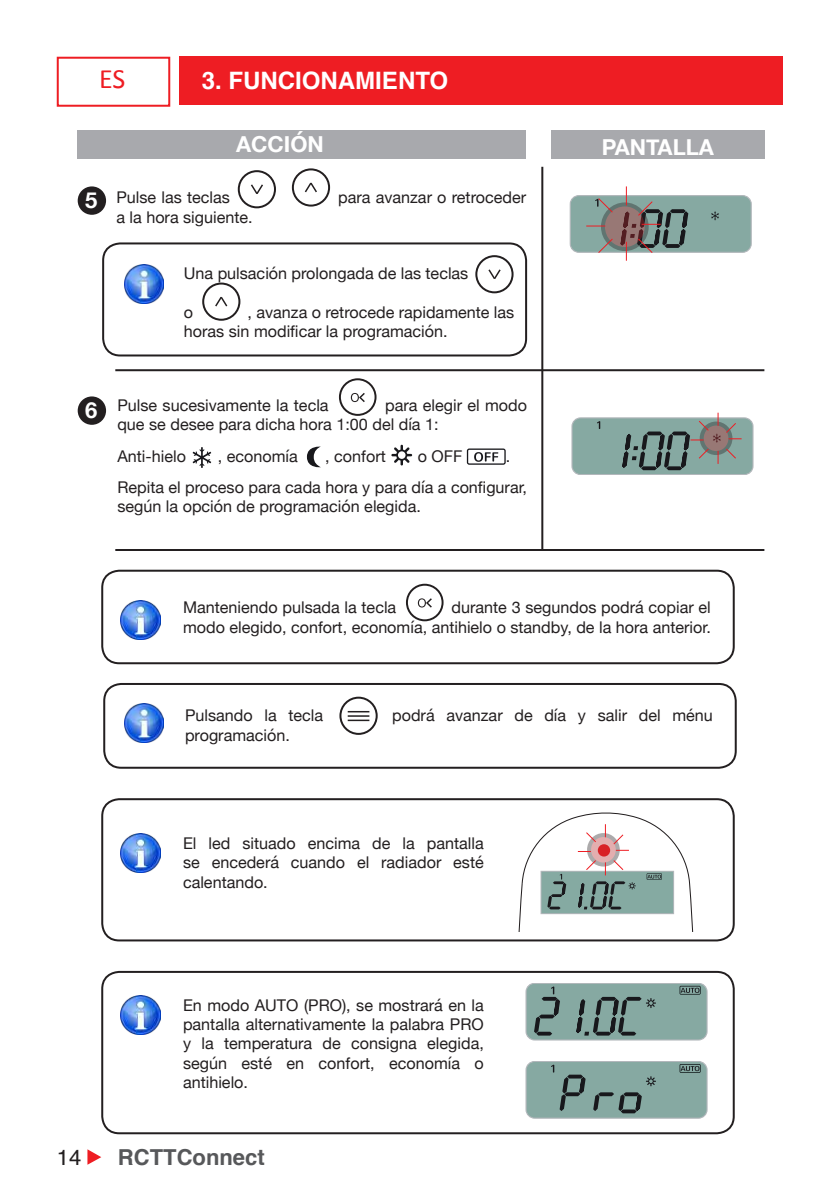
<style>
.page{position:relative;width:840px;height:1191px;background:#fff}
.page>*{position:absolute;margin:0;border:0;box-sizing:border-box;transform-origin:0 0}
.t1{font:28px "Calibri";color:#ee1d23}
.t2{font:700 24px "Helvetica";color:#fff}
.t3{font:700 22px "Helvetica Neue";color:#fff}
.t4{font:700 22px "Helvetica";color:#57585a}
.t5{font:22px "Helvetica";color:#231f20}
.t6{font:16.2px/19.4px "Helvetica Neue";color:#231f20}
.s1{font-weight:700;font-size:22px;color:#fff}
</style>
<div class="page">
<div style="left:57px;top:57px;width:113px;height:50px;border:2px solid #ee1d23"></div>
<div style="left:179px;top:57px;width:603px;height:48px;background:#ee1d23"></div>
<svg style="left:87px;top:1149px;width:14px;height:15px"></svg>
<div style="left:78px;top:186px;width:28px;height:29px;background:#231f20;border-radius:50%"></div>
<div style="left:570px;top:196px;width:180px;height:56px;background:#86a9a2;border-radius:9px"></div>
<div style="left:569px;top:195px;width:182px;height:57px;border:1px solid #b2b7bb;border-radius:9px"></div>
<svg style="left:711px;top:211px;width:7px;height:9px"></svg>
<svg style="left:602px;top:204px;width:44px;height:45px"></svg>
<div style="left:600px;top:202px;width:48px;height:49px;border:4px solid #231f20;border-radius:50%"></div>
<svg style="left:597px;top:237px;width:16px;height:16px"></svg>
<svg style="left:595px;top:198px;width:18px;height:16px"></svg>
<svg style="left:620px;top:186px;width:68px;height:75px"></svg>
<svg style="left:586px;top:225px;width:19px;height:1px"></svg>
<hr style="left:541px;top:167px;width:2px;height:384px;background:#231f20">
<div style="left:78px;top:131px;width:447px;height:28px;background:#a8a9ad"></div>
<div style="left:550px;top:131px;width:214px;height:28px;background:#a8a9ad"></div>
<hr style="left:115px;top:369px;width:649px;height:2px;background:#231f20">
<hr style="left:115px;top:549px;width:649px;height:2px;background:#231f20">
<div style="left:238px;top:170px;width:38px;height:38px;border:2px solid #231f20;border-radius:50%"></div>
<svg style="left:251px;top:184px;width:12px;height:10px"></svg>
<div style="left:292px;top:168px;width:38px;height:39px;border:2px solid #231f20;border-radius:50%"></div>
<svg style="left:304px;top:182px;width:13px;height:11px"></svg>
<div style="left:78px;top:396px;width:28px;height:29px;background:#231f20;border-radius:50%"></div>
<div style="left:339px;top:378px;width:37px;height:38px;border:2px solid #231f20;border-radius:50%"></div>
<svg style="left:350px;top:393px;width:15px;height:10px"></svg>
<svg style="left:192px;top:447px;width:19px;height:21px"></svg>
<svg style="left:307px;top:446px;width:13px;height:21px"></svg>
<svg style="left:391px;top:445px;width:21px;height:20px"></svg>
<svg style="left:466px;top:448px;width:39px;height:17px"></svg>
<div style="left:571px;top:418px;width:181px;height:56px;background:#86a9a2;border-radius:9px"></div>
<div style="left:571px;top:418px;width:182px;height:57px;border:1px solid #b2b7bb;border-radius:9px"></div>
<svg style="left:597px;top:421px;width:3px;height:8px"></svg>
<svg style="left:622px;top:413px;width:119px;height:57px"></svg>
<div style="left:102px;top:242px;width:425px;height:114px;border:2px solid #231f20;border-radius:17px"></div>
<img style="left:125px;top:265px;width:39px;height:39px">
<div style="left:475px;top:255px;width:38px;height:38px;border:2px solid #231f20;border-radius:50%"></div>
<svg style="left:488px;top:269px;width:13px;height:10px"></svg>
<div style="left:202px;top:283px;width:38px;height:38px;border:2px solid #231f20;border-radius:50%"></div>
<svg style="left:215px;top:296px;width:13px;height:11px"></svg>
<div style="left:103px;top:683px;width:633px;height:85px;border:2px solid #231f20;border-radius:17px"></div>
<img style="left:125px;top:703px;width:39px;height:39px">
<div style="left:339px;top:696px;width:38px;height:39px;border:2px solid #231f20;border-radius:50%"></div>
<svg style="left:347px;top:711px;width:22px;height:1px"></svg>
<hr style="left:347px;top:715px;width:22px;height:2px;background:#231f20">
<hr style="left:347px;top:719px;width:22px;height:2px;background:#231f20">
<div style="left:101px;top:569px;width:633px;height:95px;border:2px solid #231f20;border-radius:17px"></div>
<img style="left:121px;top:600px;width:39px;height:39px">
<div style="left:406px;top:584px;width:37px;height:37px;border:2px solid #231f20;border-radius:50%"></div>
<svg style="left:417px;top:598px;width:15px;height:10px"></svg>
<div style="left:101px;top:798px;width:633px;height:143px;border:2px solid #231f20;border-radius:17px"></div>
<img style="left:121px;top:833px;width:39px;height:39px">
<svg style="left:518px;top:812px;width:176px;height:120px"></svg>
<div style="left:101px;top:971px;width:633px;height:163px;border:2px solid #231f20;border-radius:17px"></div>
<img style="left:121px;top:995px;width:39px;height:39px">
<div style="left:525px;top:983px;width:181px;height:57px;background:#86a9a2;border-radius:9px"></div>
<div style="left:525px;top:983px;width:182px;height:57px;border:1px solid #b2b7bb;border-radius:9px"></div>
<svg style="left:534px;top:986px;width:25px;height:49px"></svg>
<svg style="left:679px;top:985px;width:21px;height:9px"></svg>
<svg style="left:576px;top:997px;width:79px;height:38px"></svg>
<div style="left:525px;top:1061px;width:181px;height:57px;background:#86a9a2;border-radius:9px"></div>
<div style="left:525px;top:1061px;width:182px;height:57px;border:1px solid #b2b7bb;border-radius:9px"></div>
<svg style="left:679px;top:1064px;width:21px;height:8px"></svg>
<svg style="left:646px;top:1076px;width:9px;height:10px"></svg>
<svg style="left:551px;top:1064px;width:34px;height:47px"></svg>
<svg style="left:593px;top:1092px;width:48px;height:21px"></svg>
<h1 class="t1" style="left:99px;top:62px;width:28px">ES</h1>
<h2 class="t2" style="left:202px;top:61px;width:248px">3. FUNCIONAMIENTO</h2>
<h3 class="t3" style="left:236px;top:127px;width:89px">ACCIÓN</h3>
<h3 class="t3" style="left:601px;top:130px;width:114px">PANTALLA</h3>
<h3 class="t3" style="left:85px;top:183px;width:14px">5</h3>
<p class="t6" style="left:116px;top:189px;width:115px">Pulse las teclas</p>
<p class="t6" style="left:338px;top:189px;width:189px">para avanzar o retroceder</p>
<p class="t6" style="left:116px;top:208px;width:138px">a la hora siguiente.</p>
<p class="t6" style="left:184px;top:265px;width:286px">Una pulsación prolongada de las teclas</p>
<p class="t6" style="left:184px;top:303px;width:11px">o</p>
<p class="t6" style="left:184px;top:303px;width:332px;text-indent:64px">, avanza o retrocede rapidamente las horas sin modificar la programación.</p>
<p class="t6" style="left:85px;top:396px;width:245px"><span class="s1">6</span> Pulse sucesivamente la tecla</p>
<p class="t6" style="left:117px;top:396px;width:411px;text-indent:267px">para elegir el modo que se desee para dicha hora 1:00 del día 1:</p>
<p class="t6" style="left:117px;top:447px;width:70px">Anti-hielo</p>
<p class="t6" style="left:218px;top:447px;width:81px">, economía</p>
<p class="t6" style="left:325px;top:447px;width:62px">, confort</p>
<p class="t6" style="left:417px;top:447px;width:46px">o OFF</p>
<p class="t6" style="left:117px;top:442px;width:411px;line-height:30.8px;text-indent:388px">.<br>Repita el proceso para cada hora y para día a configurar,</p>
<p class="t6" style="left:117px;top:498px;width:305px">según la opción de programación elegida.</p>
<p class="t6" style="left:183px;top:599px;width:529px;text-align:right">durante 3 segundos podrá copiar el<br>modo elegido, confort, economía, antihielo o standby, de la hora anterior.</p>
<p class="t6" style="left:183px;top:599px;width:215px">Manteniendo pulsada la tecla</p>
<p class="t6" style="left:185px;top:706px;width:139px">Pulsando la tecla</p>
<p class="t6" style="left:392px;top:706px;width:322px">podrá avanzar de día y salir del ménu</p>
<p class="t6" style="left:185px;top:726px;width:106px">programación.</p>
<p class="t6" style="left:183px;top:834px;width:302px;text-align:justify">El led situado encima de la pantalla se encederá cuando el radiador esté calentando.</p>
<p class="t6" style="left:183px;top:996px;width:302px;text-align:justify">En modo AUTO (PRO), se mostrará en la pantalla alternativamente la palabra PRO y la temperatura de consigna elegida, según esté en confort, economía o antihielo.</p>
<h3 class="t5" style="left:57px;top:1140px;width:26px">14</h3>
<h3 class="t4" style="left:118px;top:1139px;width:148px">RCTTConnect</h3>
</div>
